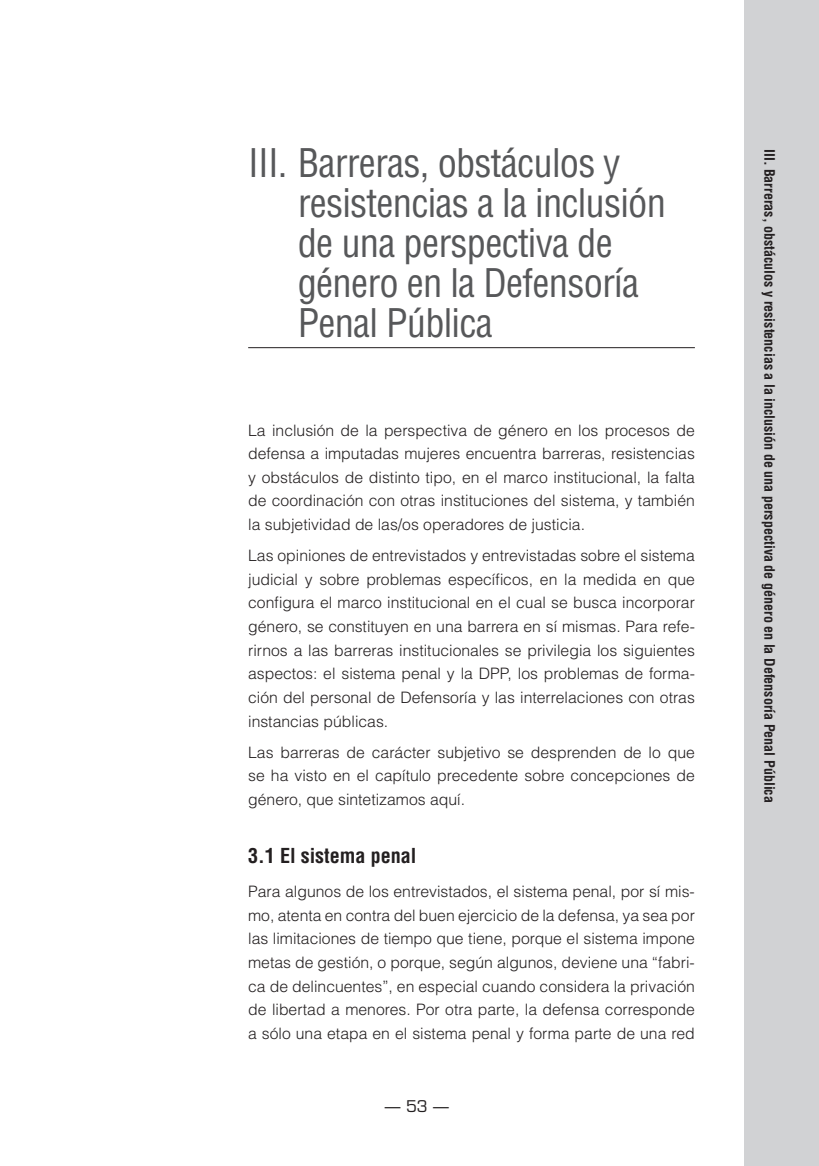
<style>
.page{position:relative;width:819px;height:1166px;background:#fff}
.page>*{position:absolute;margin:0;border:0;box-sizing:border-box;transform-origin:0 0}
.t1{font:condensed 38.5px/40.2px "Helvetica LT Std";letter-spacing:-.02em;color:#57585a}
.t2{font:700 condensed 20.12px "Helvetica LT Std";color:#231f20}
.t3{font:300 15.75px/23.6px "Helvetica LT Std";color:#231f20;text-align:justify}
.t4{font:15.75px "Eurostile LT Std";color:#231f20}
.t5{font:700 condensed 14px "Helvetica LT Std";color:#231f20}
</style>
<div class="page">
<div style="left:744px;top:0;width:75px;height:1166px;background:#d1d2d4"></div>
<hr style="left:248px;top:347px;width:446px;height:1px;background:#231f20">
<h1 class="t1" style="left:298px;top:142px;width:369px;text-indent:-50px">III. Barreras, obstáculos y resistencias a la inclusión de una perspectiva de género en la Defensoría<br>Penal Pública</h1>
<p class="t3" style="left:248px;top:418px;width:448px">La inclusión de la perspectiva de género en los procesos de defensa a imputadas mujeres encuentra barreras, resistencias y obstáculos de distinto tipo, en el marco institucional, la falta de coordinación con otras instituciones del sistema, y también la subjetividad de las/os operadores de justicia.</p>
<p class="t3" style="left:248px;top:544px;width:448px">Las opiniones de entrevistados y entrevistadas sobre el sistema judicial y sobre problemas específicos, en la medida en que configura el marco institucional en el cual se busca incorporar género, se constituyen en una barrera en sí mismas. Para refe&shy;rirnos a las barreras institucionales se privilegia los siguientes aspectos: el sistema penal y la DPP, los problemas de forma&shy;ción del personal de Defensoría y las interrelaciones con otras instancias públicas.</p>
<p class="t3" style="left:248px;top:740px;width:448px">Las barreras de carácter subjetivo se desprenden de lo que se ha visto en el capítulo precedente sobre concepciones de género, que sintetizamos aquí.</p>
<p class="t2" style="left:248px;top:843px;width:170px">3.1 El sistema penal</p>
<p class="t3" style="left:248px;top:879px;width:448px">Para algunos de los entrevistados, el sistema penal, por sí mis&shy;mo, atenta en contra del buen ejercicio de la defensa, ya sea por las limitaciones de tiempo que tiene, porque el sistema impone metas de gestión, o porque, según algunos, deviene una “fabri&shy;ca de delincuentes”, en especial cuando considera la privación de libertad a menores. Por otra parte, la defensa corresponde a sólo una etapa en el sistema penal y forma parte de una red</p>
<p class="t4" style="left:385px;top:1096px;width:66px">— 53 —</p>
<p class="t5" style="left:778px;top:149px;width:655px;rotate:90deg">III. Barreras, obstáculos y resistencias a la inclusión de una perspectiva de género en la Defensoría Penal Pública</p>
</div>
